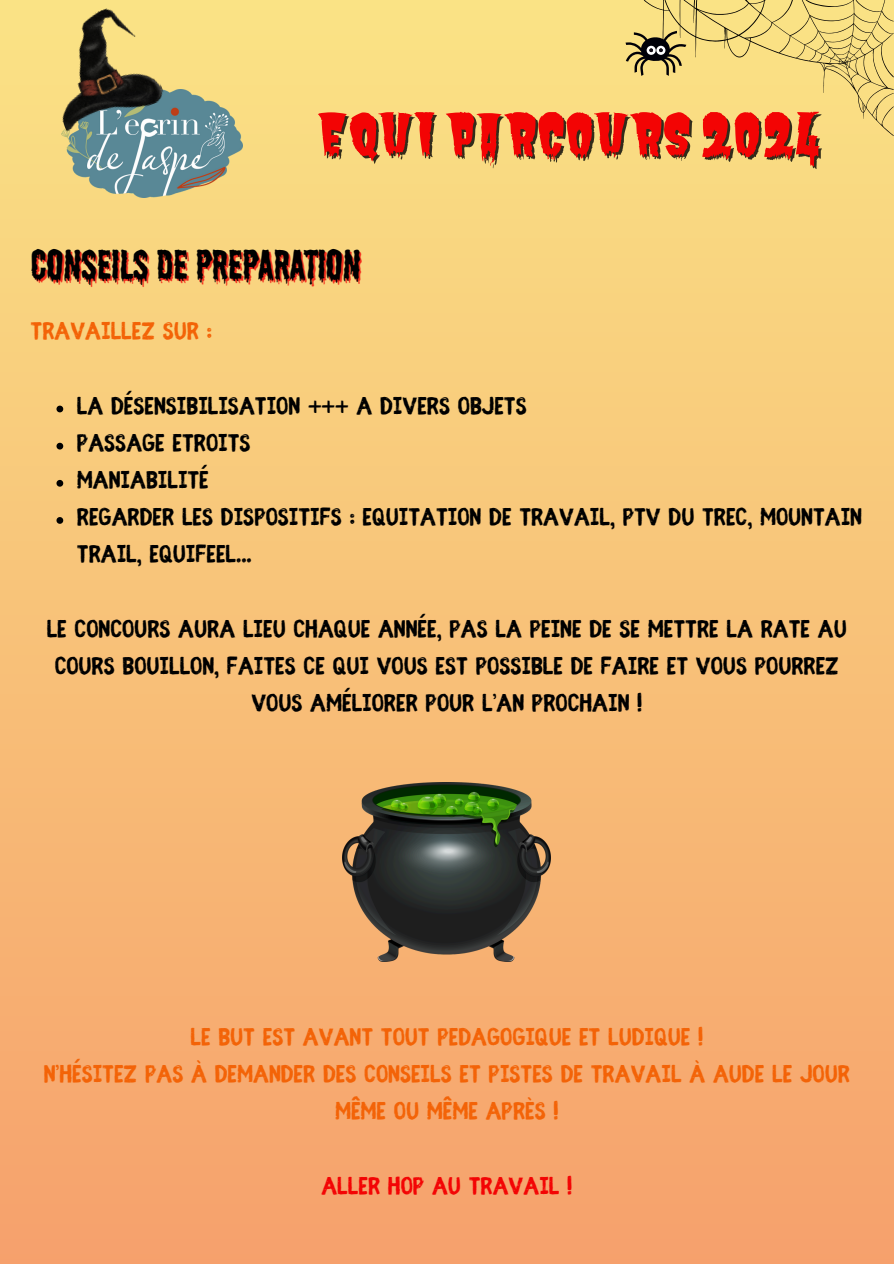
<style>
.page{position:relative;width:894px;height:1264px;background:#fff}
.page>*{position:absolute;margin:0;border:0;box-sizing:border-box;transform-origin:0 0}
.t1{font:55.95px "Butcherman Caps";color:#f30404}
.t2{font:41.4px "Shlop";color:#000}
.t3{font:700 27.3px/37.2px "Fibre Vintage Full";color:#000}
.t4{font:700 27.3px/37.2px "Fibre Vintage Full";color:#f36307;text-align:center}
.t5{font:700 27.3px "Fibre Vintage Full";color:#f30404}
</style>
<div class="page">
<div style="left:0;top:0;width:893px;height:1263px;background:linear-gradient(to bottom,#fae385,#f6a06c)"></div>
<svg style="left:56px;top:405px;width:7px;height:7px"></svg>
<svg style="left:56px;top:443px;width:7px;height:6px"></svg>
<svg style="left:56px;top:480px;width:7px;height:6px"></svg>
<svg style="left:56px;top:517px;width:7px;height:7px"></svg>
<svg style="left:625px;top:0;width:267px;height:136px;background:#ead17c"></svg>
<img style="left:61px;top:89px;width:181px;height:108px">
<img style="left:31px;top:0;width:135px;height:136px">
<img style="left:342px;top:782px;width:208px;height:179px">
<h3 class="t1" style="left:316px;top:101px;width:505px">EQUI PARCOURS 2024</h3>
<h3 class="t2" style="left:31px;top:241px;width:331px">CONSEILS DE PREPARATION</h3>
<p class="t4" style="left:31px;top:315px;width:183px">TRAVAILLEZ SUR :</p>
<p class="t3" style="left:77px;top:389px;width:451px">LA DÉSENSIBILISATION +++ A DIVERS OBJETS</p>
<p class="t3" style="left:77px;top:426px;width:175px">PASSAGE ETROITS</p>
<p class="t3" style="left:77px;top:463px;width:133px">MANIABILITÉ</p>
<h1 class="t3" style="left:77px;top:500px;width:786px">REGARDER LES DISPOSITIFS : EQUITATION DE TRAVAIL, PTV DU TREC, MOUNTAIN<br>TRAIL, EQUIFEEL...</h1>
<h2 class="t3" style="left:47px;top:612px;width:801px;text-align:center">LE CONCOURS AURA LIEU CHAQUE ANNÉE, PAS LA PEINE DE SE METTRE LA RATE AU<br>COURS BOUILLON, FAITES CE QUI VOUS EST POSSIBLE DE FAIRE ET VOUS POURREZ<br>VOUS AMÉLIORER POUR L’AN PROCHAIN !</h2>
<h3 class="t4" style="left:44px;top:1020px;width:807px">LE BUT EST AVANT TOUT PEDAGOGIQUE ET LUDIQUE !<br>N’HÉSITEZ PAS À DEMANDER DES CONSEILS ET PISTES DE TRAVAIL À AUDE LE JOUR<br>MÊME OU MÊME APRÈS !</h3>
<p class="t5" style="left:321px;top:1174px;width:252px">ALLER HOP AU TRAVAIL !</p>
</div>
